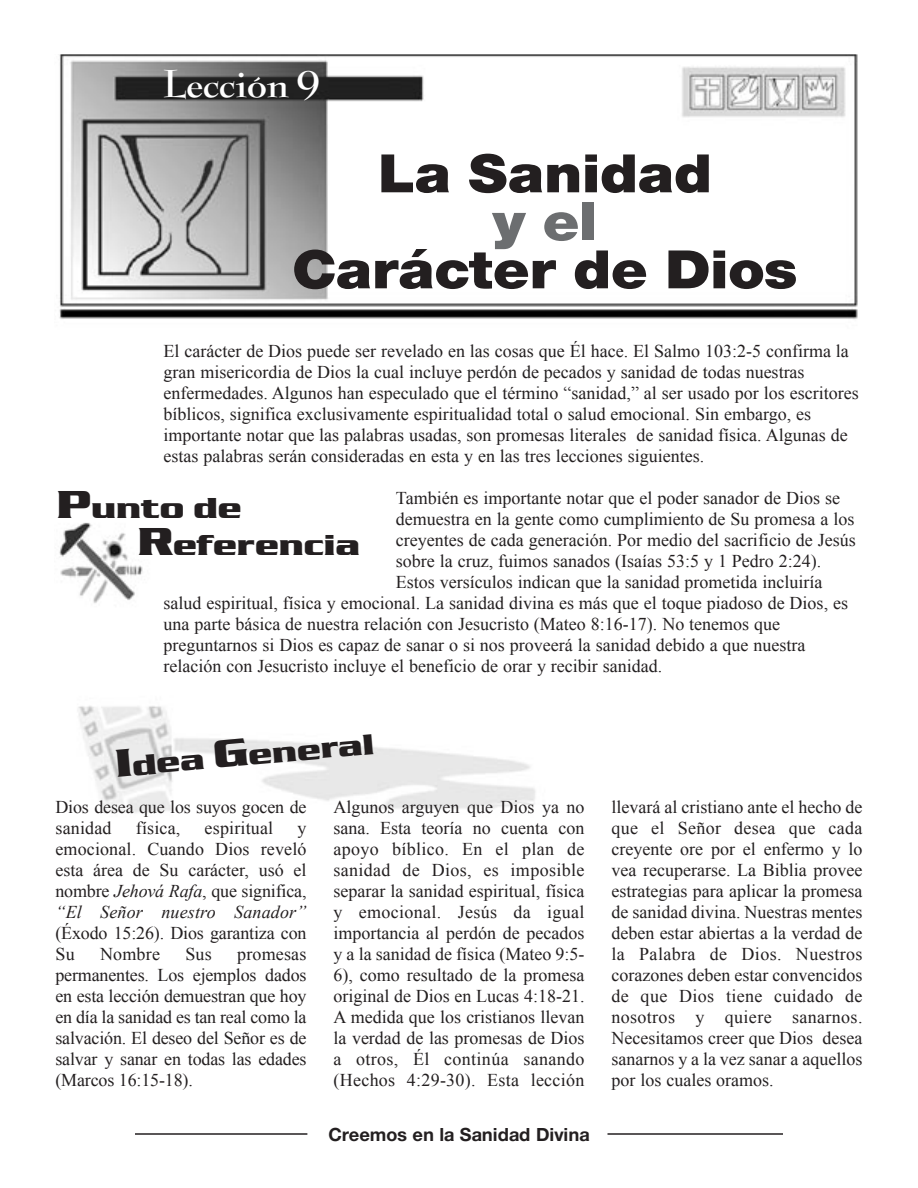
<style>
.page{position:relative;width:918px;height:1188px;background:#fff}
.page>*{position:absolute;margin:0;border:0;box-sizing:border-box;transform-origin:0 0}
.t1{font:900 56.7px "Nimbus Sans Novus T";color:#231f20;scale:1.11 1}
.t2{font:900 56.7px "Nimbus Sans Novus T";color:#6c6e70;scale:1.11 1}
.t3{font:700 37.5px "Bernhard Modern";letter-spacing:.005em;color:#fff}
.t4{font:700 30px/37.3px "Serpentine D";color:#231f20;scale:1.1 1}
.t5{font:700 19.5px "Nimbus Sans Novus T";color:#231f20}
.t6{font:18px/21px "Times New Roman";color:#231f20;text-align:justify}
.s1{font-size:40.5px}
.s2{font-style:italic}
</style>
<div class="page">
<img style="left:59px;top:54px;width:799px;height:265px">
<img style="left:59px;top:522px;width:84px;height:81px">
<img style="left:78px;top:706px;width:458px;height:107px">
<hr style="left:135px;top:1133px;width:172px;height:2px;background:#231f20">
<hr style="left:608px;top:1133px;width:175px;height:2px;background:#231f20">
<h2 class="t3" style="left:164px;top:63px;width:158px">Lección 9</h2>
<h1 class="t1" style="left:378px;top:155px;width:302px">La Sanidad</h1>
<h1 class="t2" style="left:492px;top:203px;width:96px">y el</h1>
<h1 class="t1" style="left:292px;top:251px;width:456px">Carácter de Dios</h1>
<p class="t6" style="left:164px;top:341px;width:697px;text-align:left">El carácter de Dios puede ser revelado en las cosas que Él hace. El Salmo 103:2-5 confirma la gran misericordia de Dios la cual incluye perdón de pecados y sanidad de todas nuestras enfermedades. Algunos han especulado que el término “sanidad,” al ser usado por los escritores bíblicos, significa exclusivamente espiritualidad total o salud emocional. Sin embargo, es importante notar que las palabras usadas, son promesas literales de sanidad física. Algunas de estas palabras serán consideradas en esta y en las tres lecciones siguientes.</p>
<p class="t6" style="left:396px;top:488px;width:446px">También es importante notar que el poder sanador de Dios se</p>
<p class="t6" style="left:396px;top:509px;width:460px">demuestra en la gente como cumplimiento de Su promesa a los</p>
<p class="t6" style="left:396px;top:530px;width:461px">creyentes de cada generación. Por medio del sacrificio de Jesús</p>
<p class="t6" style="left:396px;top:551px;width:427px">sobre la cruz, fuimos sanados (Isaías 53:5 y 1 Pedro 2:24).</p>
<p class="t6" style="left:396px;top:572px;width:428px">Estos versículos indican que la sanidad prometida incluiría</p>
<p class="t6" style="left:164px;top:593px;width:686px">salud espiritual, física y emocional. La sanidad divina es más que el toque piadoso de Dios, es</p>
<p class="t6" style="left:164px;top:614px;width:618px">una parte básica de nuestra relación con Jesucristo (Mateo 8:16-17). No tenemos que</p>
<p class="t6" style="left:164px;top:635px;width:644px">preguntarnos si Dios es capaz de sanar o si nos proveerá la sanidad debido a que nuestra</p>
<p class="t6" style="left:164px;top:656px;width:500px">relación con Jesucristo incluye el beneficio de orar y recibir sanidad.</p>
<h3 class="t4" style="left:137px;top:492px;width:204px;text-indent:-81px"><span class="s1">P</span>unto de<br><span class="s1">R</span>eferencia</h3>
<h3 class="t4" style="left:114px;top:751px;width:237px;rotate:-5deg"><span class="s1">I</span>dea <span class="s1">G</span>eneral</h3>
<p class="t6" style="left:56px;top:797px;width:253px">Dios desea que los suyos gocen de sanidad</p>
<p class="t6" style="left:136px;top:818px;width:46px">física,</p>
<p class="t6" style="left:205px;top:818px;width:70px">espiritual</p>
<p class="t6" style="left:56px;top:818px;width:253px;text-indent:242px">y emocional. Cuando Dios reveló esta área de Su carácter, usó el nombre <span class="s2">Jehová Rafa</span>, que significa, <span class="s2">“El Señor nuestro Sanador”</span></p>
<p class="t6" style="left:56px;top:923px;width:253px">(Éxodo 15:26). Dios garantiza con<br>Su</p>
<p class="t6" style="left:100px;top:944px;width:61px">Nombre</p>
<p class="t6" style="left:185px;top:944px;width:28px">Sus</p>
<p class="t6" style="left:56px;top:944px;width:253px;text-indent:182px">promesas permanentes. Los ejemplos dados en esta lección demuestran que hoy en día la sanidad es tan real como la salvación. El deseo del Señor es de salvar y sanar en todas las edades (Marcos 16:15-18).</p>
<p class="t6" style="left:333px;top:797px;width:253px">Algunos arguyen que Dios ya no sana. Esta teoría no cuenta con apoyo bíblico. En el plan de sanidad de Dios, es imposible separar la sanidad espiritual, física y emocional. Jesús da igual importancia al perdón de pecados y a la sanidad de física (Mateo 9:5- 6), como resultado de la promesa original de Dios en Lucas 4:18-21.<br>A medida que los cristianos llevan la verdad de las promesas de Dios a otros, Él continúa sanando (Hechos 4:29-30). Esta lección</p>
<p class="t6" style="left:611px;top:797px;width:253px">llevará al cristiano ante el hecho de que el Señor desea que cada creyente ore por el enfermo y lo vea recuperarse. La Biblia provee estrategias para aplicar la promesa de sanidad divina. Nuestras mentes deben estar abiertas a la verdad de la Palabra de Dios. Nuestros corazones deben estar convencidos de que Dios tiene cuidado de nosotros y quiere sanarnos.<br>Necesitamos creer que Dios desea sanarnos y a la vez sanar a aquellos por los cuales oramos.</p>
<p class="t5" style="left:328px;top:1129px;width:263px">Creemos en la Sanidad Divina</p>
</div>
